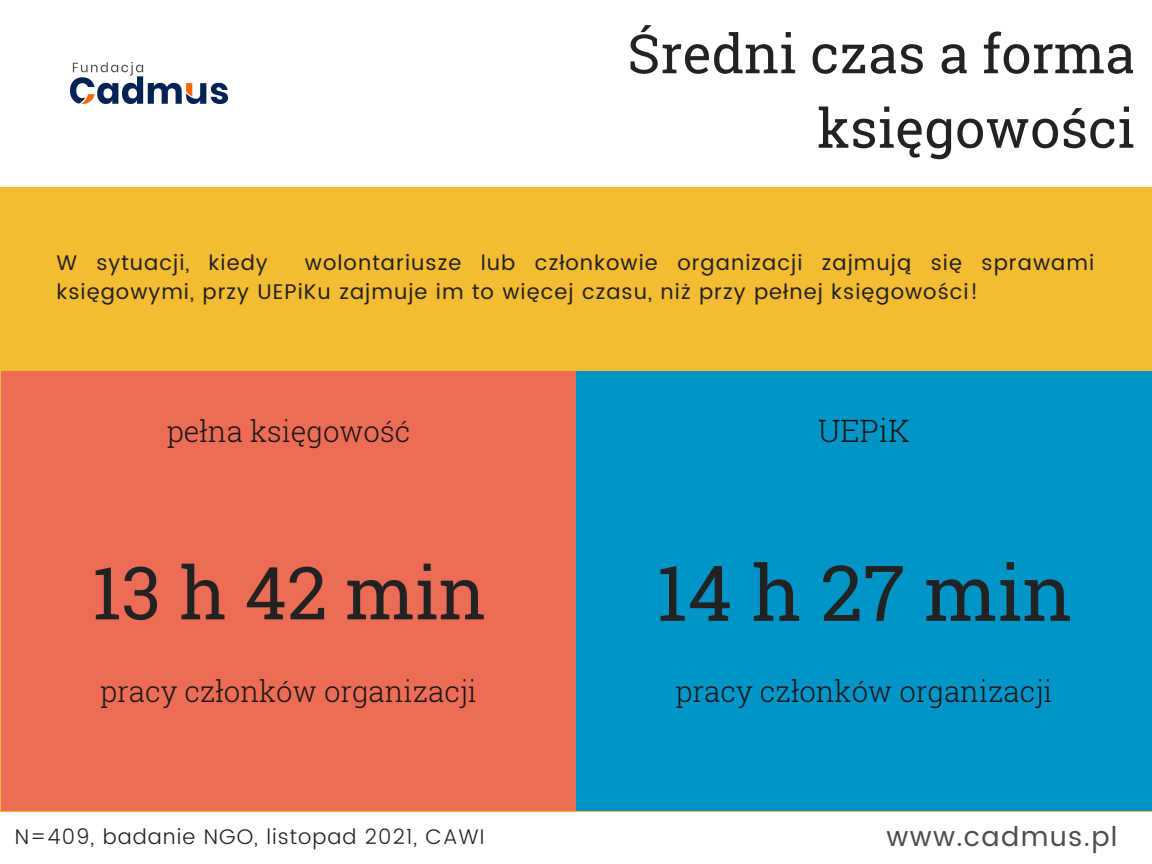
<style>
.page{position:relative;width:1152px;height:864px;background:#fff}
.page>*{position:absolute;margin:0;border:0;box-sizing:border-box;transform-origin:0 0}
.t1{font:76.95px "Roboto Slab";color:#222}
.t2{font:73.05px "Roboto Slab";color:#222}
.t3{font:54.15px/74.6px "Roboto Slab";color:#222;text-align:right}
.t4{font:300 30.9px "Roboto Slab";color:#171717}
.t5{font:300 29.25px "Roboto Slab";color:#171717}
.t6{font:27.15px "Poppins";letter-spacing:.05em;color:#4d4d4d}
.t7{font:21.15px/29.2px "Poppins";letter-spacing:.05em;color:#222}
.t8{font:300 21.15px "Poppins";letter-spacing:.05em;color:#222}
</style>
<div class="page">
<img style="left:71px;top:63px;width:156px;height:40px">
<div style="left:1px;top:371px;width:575px;height:440px;background:#ec6c56"></div>
<div style="left:576px;top:371px;width:576px;height:440px;background:#0094c7"></div>
<div style="left:1px;top:188px;width:1151px;height:183px;background:#f4bc33"></div>
<p class="t3" style="left:627px;top:15px;width:509px">Średni czas a forma księgowości</p>
<p class="t7" style="left:57px;top:248px;width:213px">W sytuacji, kiedy</p>
<p class="t7" style="left:57px;top:248px;width:1039px;text-indent:248px">wolontariusze lub członkowie organizacji zajmują się sprawami księgowymi, przy UEPiKu zajmuje im to więcej czasu, niż przy pełnej księgowości!</p>
<p class="t5" style="left:167px;top:411px;width:245px">pełna księgowość</p>
<p class="t2" style="left:91px;top:543px;width:396px">13 h 42 min</p>
<p class="t4" style="left:818px;top:410px;width:93px">UEPiK</p>
<p class="t1" style="left:656px;top:540px;width:418px">14 h 27 min</p>
<p class="t5" style="left:100px;top:671px;width:379px">pracy członków organizacji</p>
<p class="t5" style="left:675px;top:671px;width:379px">pracy członków organizacji</p>
<p class="t8" style="left:15px;top:825px;width:471px">N=409, badanie NGO, listopad 2021, CAWI</p>
<p class="t6" style="left:887px;top:821px;width:232px">www.cadmus.pl</p>
</div>
